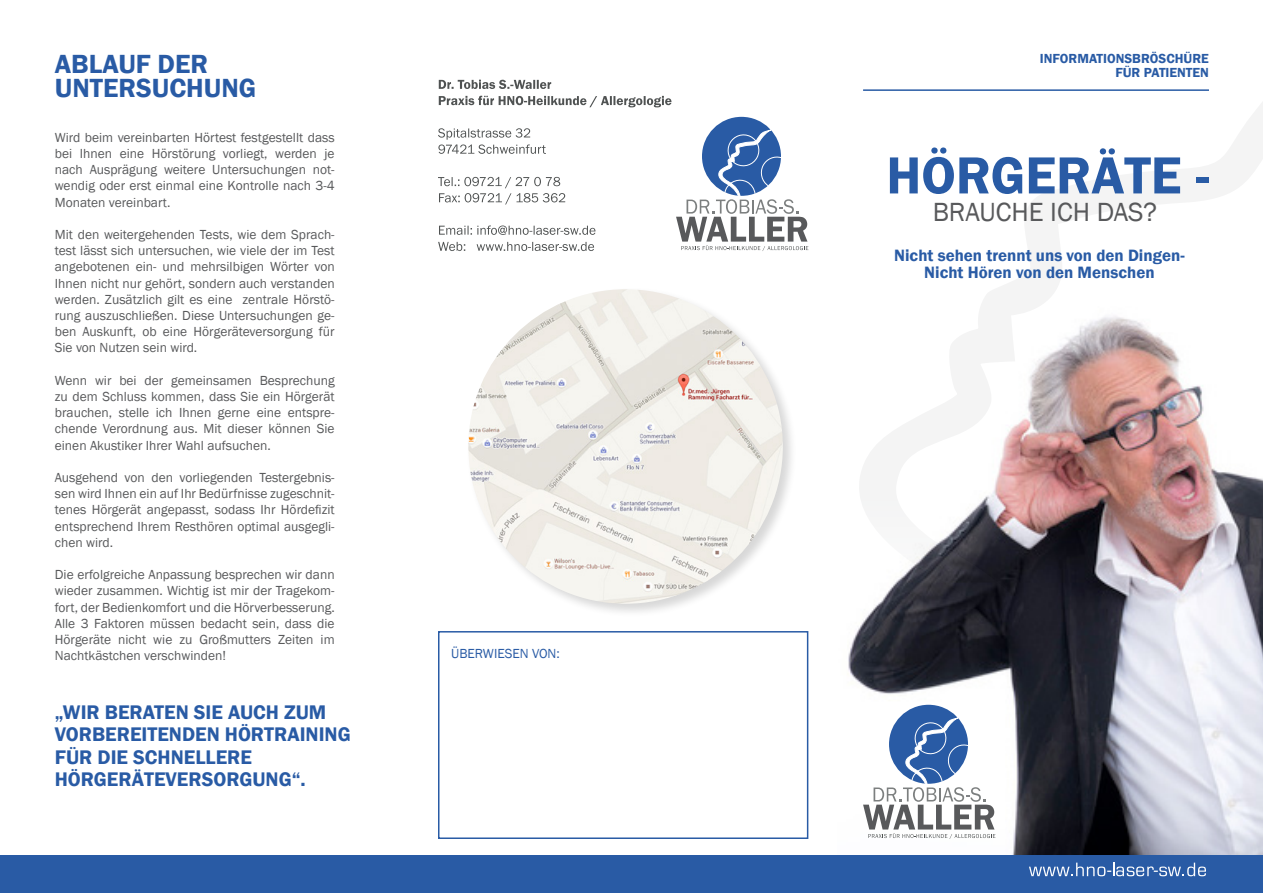
<style>
.page{position:relative;width:1263px;height:893px;background:#fff}
.page>*{position:absolute;margin:0;border:0;box-sizing:border-box;transform-origin:0 0}
.t1{font:600 54px "Franklin Gothic";color:#295ba5}
.t2{font:600 27px/24px "Franklin Gothic";color:#295ba5}
.t3{font:27px "Franklin Gothic";color:#58595b}
.t4{font:600 20.25px "Franklin Gothic";color:#295ba5}
.t5{font:600 16.8px/16.8px "Franklin Gothic";color:#295ba5;text-align:center}
.t6{font:13.5px/16.2px "Franklin Gothic";color:#58595b;text-align:justify}
.t7{font:600 13.5px/13.5px "Franklin Gothic";color:#295ba5;text-align:right}
.t8{font:13.5px "Franklin Gothic";color:#295ba5}
</style>
<div class="page">
<img style="left:900px;top:698px;width:363px;height:157px">
<div style="left:0;top:855px;width:1263px;height:38px;background:#295ba5"></div>
<svg style="left:1029px;top:863px;width:177px;height:13px"></svg>
<svg style="left:848px;top:102px;width:415px;height:596px"></svg>
<div style="left:889px;top:705px;width:79px;height:79px;background:#295ba5;border-radius:50%"></div>
<svg style="left:863px;top:717px;width:132px;height:122px"></svg>
<div style="left:466px;top:287px;width:331px;height:331px;background:#000;opacity:.16"></div>
<img style="left:468px;top:289px;width:315px;height:315px;border-radius:157px">
<div style="left:438px;top:631px;width:370px;height:208px;border:2px solid #295ba5"></div>
<svg style="left:438px;top:242px;width:156px;height:9px"></svg>
<svg style="left:439px;top:225px;width:156px;height:10px"></svg>
<svg style="left:438px;top:177px;width:127px;height:28px"></svg>
<svg style="left:438px;top:128px;width:108px;height:26px"></svg>
<svg style="left:439px;top:96px;width:232px;height:11px"></svg>
<svg style="left:439px;top:80px;width:112px;height:9px"></svg>
<div style="left:702px;top:117px;width:79px;height:79px;background:#295ba5;border-radius:50%"></div>
<svg style="left:676px;top:129px;width:132px;height:122px"></svg>
<hr style="left:863px;top:89px;width:346px;height:2px;background:#295ba5">
<h2 class="t2" style="left:55px;top:52px;width:203px">ABLAUF DER<br>UNTERSUCHUNG</h2>
<p class="t6" style="left:55px;top:129px;width:281px">Wird beim vereinbarten Hörtest festgestellt dass bei Ihnen eine Hörstörung vorliegt, werden je nach Ausprägung weitere Untersuchungen not&shy;wendig oder erst einmal eine Kontrolle nach 3-4<br>Monaten vereinbart.</p>
<p class="t6" style="left:55px;top:227px;width:281px">Mit den weitergehenden Tests, wie dem Sprach&shy;test lässt sich untersuchen, wie viele der im Test angebotenen ein- und mehrsilbigen Wörter von Ihnen nicht nur gehört, sondern auch verstanden werden. Zusätzlich gilt es eine zentrale Hörstö&shy;rung auszuschließen. Diese Untersuchungen ge&shy;ben Auskunft, ob eine Hörgeräteversorgung für Sie von Nutzen sein wird.</p>
<p class="t6" style="left:55px;top:372px;width:281px">Wenn wir bei der gemeinsamen Besprechung zu dem Schluss kommen, dass Sie ein Hörgerät brauchen, stelle ich Ihnen gerne eine entspre&shy;chende Verordnung aus. Mit dieser können Sie einen Akustiker Ihrer Wahl aufsuchen.</p>
<p class="t6" style="left:55px;top:470px;width:281px">Ausgehend von den vorliegenden Testergebnis&shy;sen wird Ihnen ein auf Ihr Bedürfnisse zugeschnit&shy;tenes Hörgerät angepasst, sodass Ihr Hördefizit entsprechend Ihrem Resthören optimal ausgegli&shy;chen wird.</p>
<p class="t6" style="left:55px;top:567px;width:281px">Die erfolgreiche Anpassung besprechen wir dann wieder zusammen. Wichtig ist mir der Tragekom&shy;fort, der Bedienkomfort und die Hörverbesserung.<br>Alle 3 Faktoren müssen bedacht sein, dass die Hörgeräte nicht wie zu Großmutters Zeiten im Nachtkästchen verschwinden!</p>
<h3 class="t4" style="left:55px;top:700px;width:63px">„WIR BERATEN</h3>
<h3 class="t4" style="left:194px;top:700px;width:48px">SIE AUCH</h3>
<h3 class="t4" style="left:284px;top:700px;width:27px">ZUM</h3>
<h3 class="t4" style="left:55px;top:722px;width:24px">VORBEREITENDEN</h3>
<h3 class="t4" style="left:225px;top:722px;width:26px">HÖRTRAINING</h3>
<h3 class="t4" style="left:55px;top:745px;width:13px">FÜR</h3>
<h3 class="t4" style="left:98px;top:745px;width:11px">DIE</h3>
<h3 class="t4" style="left:133px;top:745px;width:13px">SCHNELLERE</h3>
<h3 class="t4" style="left:55px;top:767px;width:27px">HÖRGERÄTE</h3>
<h3 class="t4" style="left:166px;top:767px;width:25px">VERSORGUNG</h3>
<h3 class="t4" style="left:292px;top:767px;width:16px">“.</h3>
<p class="t8" style="left:451px;top:645px;width:110px">ÜBERWIESEN VON:</p>
<p class="t7" style="left:1040px;top:52px;width:171px">INFORMATIONSBRÖSCHÜRE<br>FÜR PATIENTEN</p>
<h1 class="t1" style="left:886px;top:142px;width:324px">HÖRGERÄTE -</h1>
<h2 class="t3" style="left:933px;top:196px;width:226px">BRAUCHE ICH DAS?</h2>
<p class="t5" style="left:894px;top:247px;width:292px">NICHT SEHEN TRENNT UNS VON DEN DINGEN-<br>NICHT HÖREN VON DEN MENSCHEN</p>
</div>
